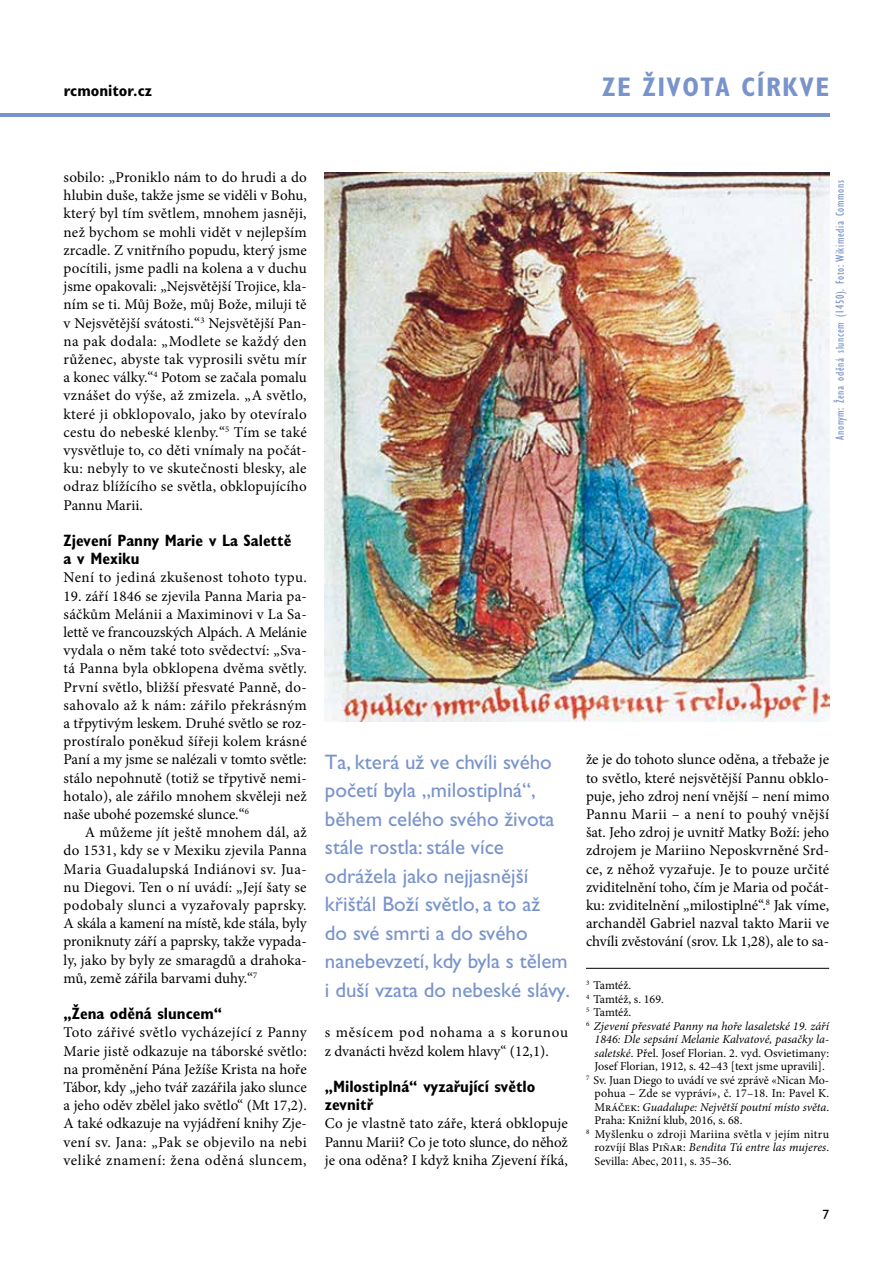
<style>
.page{position:relative;width:893px;height:1263px;background:#fff}
.page>*{position:absolute;margin:0;border:0;box-sizing:border-box;transform-origin:0 0}
.t1{font:700 condensed 27px "Gill Sans Std";letter-spacing:.05em;color:#7993cb}
.t2{font:21px/28.5px "Gill Sans Std";color:#7993cb}
.t3{font:700 condensed 16.5px/18.1px "Gill Sans Std";color:#000}
.t4{font:15px/18.1px "Minion Pro";letter-spacing:.005em;color:#000;text-align:justify}
.t5{font:15px "Minion Pro";letter-spacing:.025em;color:#000}
.t6{font:13.5px "Gill Sans Std";color:#000}
.t7{font:12px "Minion Pro";color:#000}
.t8{font:italic 12px "Minion Pro";color:#000}
.t9{font:condensed 12px "Gill Sans Std";letter-spacing:.05em;color:#7993cb}
.t10{font:12px "Minion Pro";letter-spacing:.025em;color:#000}
.t11{font:12px "Minion Pro";letter-spacing:.02em;color:#000}
.s1{font-style:italic}
.s2{font-style:normal}
</style>
<div class="page">
<hr style="left:0;top:113px;width:829px;height:4px;background:#7993cb">
<hr style="left:586px;top:968px;width:243px;height:1px;background:#000">
<img style="left:325px;top:172px;width:505px;height:549px">
<p class="t3" style="left:64px;top:82px;width:90px">rcmonitor.cz</p>
<h1 class="t1" style="left:602px;top:71px;width:228px">ZE ŽIVOTA CÍRKVE</h1>
<p class="t4" style="left:64px;top:168px;width:245px">sobilo: „Proniklo nám to do hrudi a do hlubin duše, takže jsme se viděli v Bohu, který byl tím světlem, mnohem jasněji, než bychom se mohli vidět v nejlepším zrcadle. Z vnitřního popudu, který jsme pocítili, jsme padli na kolena a v duchu jsme opakovali: „Nejsvětější Trojice, kla&shy;ním se ti. Můj Bože, můj Bože, miluji tě v Nejsvětější svátosti.“<sup>3</sup> Nejsvětější Pan&shy;na pak dodala: „Modlete se každý den růženec, abyste tak vyprosili světu mír a konec války.“<sup>4</sup> Potom se začala pomalu vznášet do výše, až zmizela. „A světlo, které ji obklopovalo, jako by otevíralo cestu do nebeské klenby.“<sup>5</sup> Tím se také vysvětluje to, co děti vnímaly na počát&shy;ku: nebyly to ve skutečnosti blesky, ale odraz blížícího se světla, obklopujícího Pannu Marii.</p>
<p class="t3" style="left:64px;top:531px;width:229px">Zjevení Panny Marie v La Salettě a v Mexiku</p>
<p class="t5" style="left:64px;top:568px;width:245px">Není to jediná zkušenost tohoto typu.</p>
<p class="t4" style="left:64px;top:587px;width:245px">19. září 1846 se zjevila Panna Maria pa&shy;sáčkům Melánii a Maximinovi v La Sa&shy;lettě ve francouzských Alpách. A Melánie vydala o něm také toto svědectví: „Sva&shy;tá Panna byla obklopena dvěma světly.<br>První světlo, bližší přesvaté Panně, do&shy;sahovalo až k nám: zářilo překrásným a třpytivým leskem. Druhé světlo se roz&shy;prostíralo poněkud šířeji kolem krásné Paní a my jsme se nalézali v tomto světle: stálo nepohnutě (totiž se třpytivě nemi&shy;hotalo), ale zářilo mnohem skvěleji než naše ubohé pozemské slunce.“<sup>6</sup></p>
<p class="t4" style="left:64px;top:823px;width:245px;text-indent:21px">A můžeme jít ještě mnohem dál, až do 1531, kdy se v Mexiku zjevila Panna Maria Guadalupská Indiánovi sv. Jua&shy;nu Diegovi. Ten o ní uvádí: „Její šaty se podobaly slunci a vyzařovaly paprsky.<br>A skála a kamení na místě, kde stála, byly proniknuty září a paprsky, takže vypada&shy;ly, jako by byly ze smaragdů a drahoka&shy;mů, země zářila barvami duhy.“<sup>7</sup></p>
<p class="t3" style="left:64px;top:1004px;width:160px">„Žena oděná sluncem“</p>
<p class="t4" style="left:64px;top:1024px;width:245px">Toto zářivé světlo vycházející z Panny Marie jistě odkazuje na táborské světlo: na proměnění Pána Ježíše Krista na hoře Tábor, kdy „jeho tvář zazářila jako slunce a jeho oděv zbělel jako světlo“ (Mt 17,2).<br>A také odkazuje na vyjádření knihy Zje&shy;vení sv. Jana: „Pak se objevilo na nebi veliké znamení: žena oděná sluncem,</p>
<p class="t4" style="left:325px;top:1023px;width:245px">s měsícem pod nohama a s korunou z dvanácti hvězd kolem hlavy“ (12,1).</p>
<p class="t2" style="left:325px;top:747px;width:247px">Ta, která už ve chvíli svého početí byla „milostiplná“, během celého svého života stále rostla: stále více odrážela jako nejjasnější křišťál Boží světlo, a to až<br>do své smrti a do svého nanebevzetí, kdy byla s tělem i duší vzata do nebeské slávy.</p>
<p class="t3" style="left:325px;top:1077px;width:212px">„Milostiplná“ vyzařující světlo zevnitř</p>
<p class="t4" style="left:325px;top:1115px;width:245px">Co je vlastně tato záře, která obklopuje Pannu Marii? Co je toto slunce, do něhož je ona oděna? I když kniha Zjevení říká,</p>
<p class="t9" style="left:833px;top:440px;width:261px;rotate:-90deg">Anonym: Žena oděná sluncem (1450). Foto: Wikimedia Commons</p>
<p class="t4" style="left:586px;top:751px;width:245px">že je do tohoto slunce oděna, a třebaže je to světlo, které nejsvětější Pannu obklo&shy;puje, jeho zdroj není vnější – není mimo Pannu Marii – a není to pouhý vnější šat. Jeho zdroj je uvnitř Matky Boží: jeho zdrojem je Mariino Neposkvrněné Srd&shy;ce, z něhož vyzařuje. Je to pouze určité zviditelnění toho, čím je Maria od počát&shy;ku: zviditelnění „milostiplné“.<sup>8</sup> Jak víme, archanděl Gabriel nazval takto Marii ve chvíli zvěstování (srov. Lk 1,28), ale to sa-</p>
<p class="t7" style="left:586px;top:977px;width:47px"><sup>3</sup> Tamtéž.</p>
<p class="t7" style="left:586px;top:991px;width:79px"><sup>4</sup> Tamtéž, s. 169.</p>
<p class="t7" style="left:586px;top:1004px;width:47px"><sup>5</sup> Tamtéž.</p>
<p class="t8" style="left:586px;top:1018px;width:245px"><sup>6</sup> Zjevení přesvaté Panny na hoře lasaletské 19. září</p>
<p class="t8" style="left:594px;top:1031px;width:236px">1846: Dle sepsání Melanie Kalvatové, pasačky la-</p>
<p class="t7" style="left:594px;top:1045px;width:236px"><span class="s1">saletské</span>. Přel. Josef Florian. 2. vyd. Osvietimany:</p>
<p class="t7" style="left:594px;top:1058px;width:232px">Josef Florian, 1912, s. 42–43 [text jsme upravili].</p>
<p class="t7" style="left:586px;top:1072px;width:245px"><sup>7</sup> Sv. Juan Diego to uvádí ve své zprávě «Nican Mo-</p>
<p class="t11" style="left:594px;top:1085px;width:236px">pohua – Zde se vypráví», č. 17–18. In: Pavel K.</p>
<p class="t8" style="left:594px;top:1099px;width:236px"><span class="s2">Mráček:</span> Guadalupe: Největší poutní místo světa<span class="s2">.</span></p>
<p class="t7" style="left:594px;top:1112px;width:149px">Praha: Knižní klub, 2016, s. 68.</p>
<p class="t10" style="left:586px;top:1126px;width:245px"><sup>8</sup> Myšlenku o zdroji Mariina světla v jejím nitru</p>
<p class="t8" style="left:594px;top:1139px;width:236px"><span class="s2">rozvíjí Blas Piñar:</span> Bendita Tú entre las mujeres<span class="s2">.</span></p>
<p class="t7" style="left:594px;top:1153px;width:139px">Sevilla: Abec, 2011, s. 35–36.</p>
<p class="t6" style="left:822px;top:1207px;width:8px">7</p>
</div>
